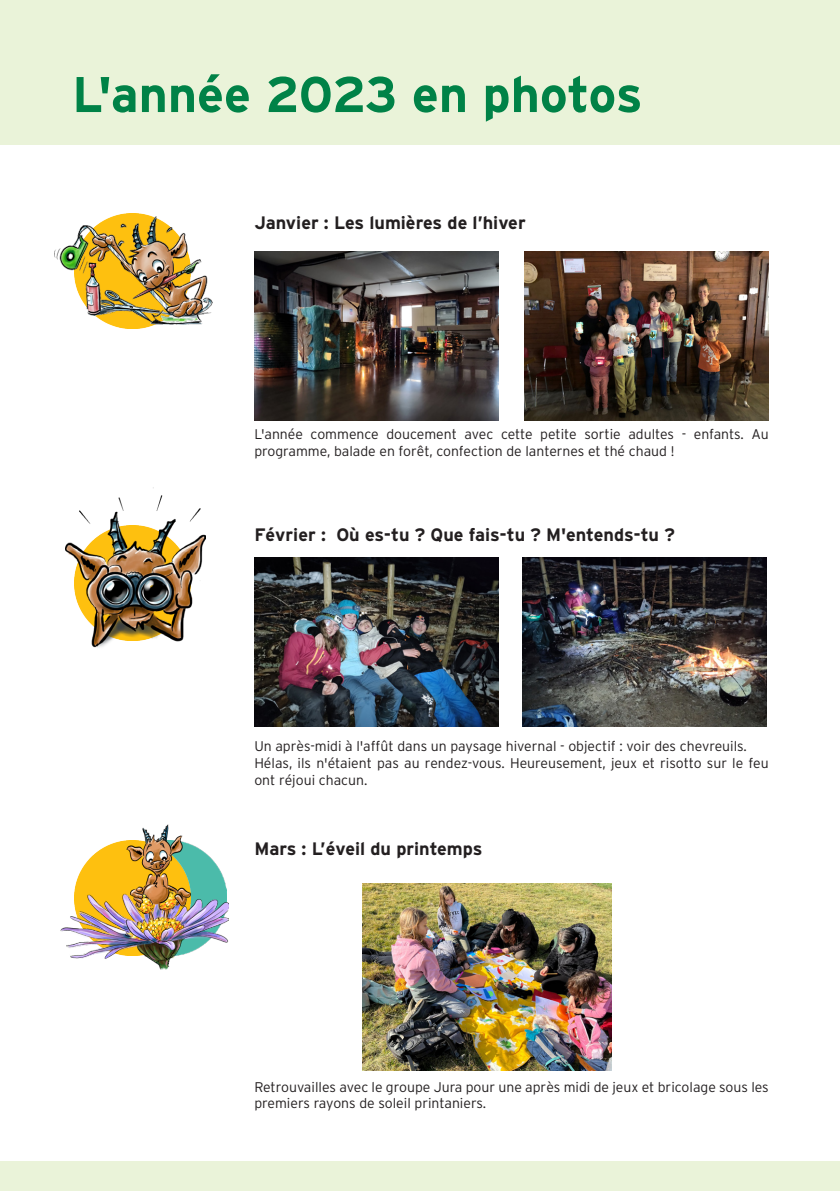
<style>
.page{position:relative;width:840px;height:1191px;background:#fff}
.page>*{position:absolute;margin:0;border:0;box-sizing:border-box;transform-origin:0 0}
.t1{font:700 50px "Interstate";color:#008247}
.t2{font:700 18px "Interstate";color:#231f20}
.t3{font:300 14px/16.8px "Interstate";color:#231f20}
</style>
<div class="page">
<div style="left:0;top:0;width:839px;height:144px;background:#eaf3d9"></div>
<div style="left:0;top:1161px;width:839px;height:30px;background:#eaf3d9"></div>
<img style="left:111px;top:214px;width:46px;height:115px">
<img style="left:54px;top:217px;width:158px;height:108px">
<img style="left:524px;top:251px;width:244px;height:169px">
<img style="left:254px;top:252px;width:244px;height:168px">
<img style="left:65px;top:487px;width:140px;height:161px">
<img style="left:60px;top:824px;width:168px;height:145px">
<img style="left:362px;top:883px;width:249px;height:187px">
<img style="left:522px;top:557px;width:244px;height:169px">
<img style="left:254px;top:557px;width:244px;height:169px">
<p class="t1" style="left:72px;top:64px;width:571px">L'année 2023 en photos</p>
<p class="t2" style="left:254px;top:212px;width:273px">Janvier : Les lumières de l’hiver</p>
<p class="t3" style="left:254px;top:426px;width:515px">L'année commence doucement avec cette petite sortie adultes - enfants. Au programme, balade en forêt, confection de lanternes et thé chaud !</p>
<p class="t2" style="left:254px;top:524px;width:422px">Février : Où es-tu ? Que fais-tu ? M'entends-tu ?</p>
<p class="t3" style="left:254px;top:738px;width:494px">Un après-midi à l'affût dans un paysage hivernal - objectif : voir des chevreuils.</p>
<p class="t3" style="left:254px;top:755px;width:515px">Hélas, ils n'étaient pas au rendez-vous. Heureusement, jeux et risotto sur le feu ont réjoui chacun.</p>
<p class="t2" style="left:254px;top:838px;width:229px">Mars : L’éveil du printemps</p>
<p class="t3" style="left:254px;top:1078px;width:515px">Retrouvailles avec le groupe Jura pour une après midi de jeux et bricolage sous les premiers rayons de soleil printaniers.</p>
</div>
